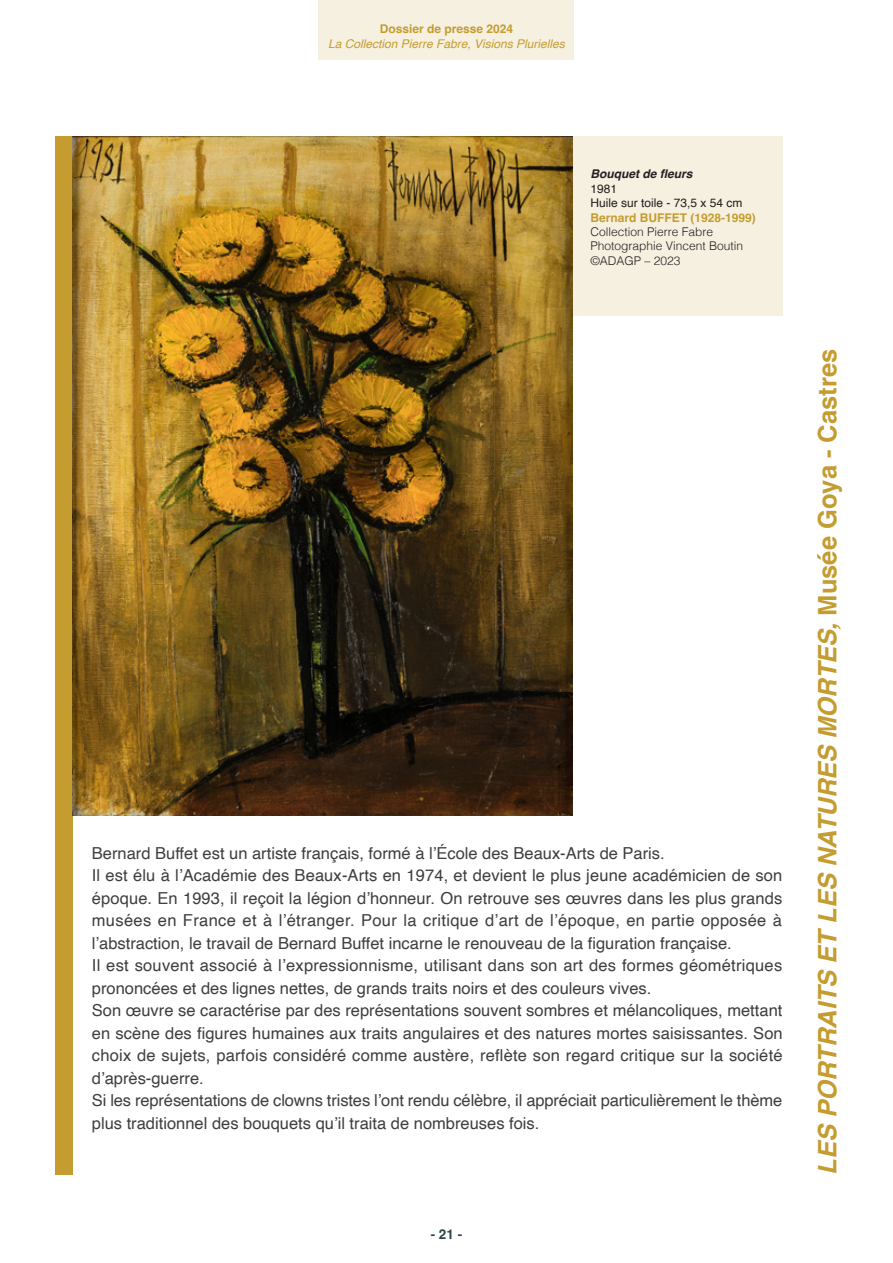
<style>
.page{position:relative;width:893px;height:1263px;background:#fff}
.page>*{position:absolute;margin:0;border:0;box-sizing:border-box;transform-origin:0 0}
.t1{font:italic 700 25.5px "Helvetica";color:#c49c2f}
.t2{font:16.5px/22.5px "Helvetica";color:#3e3e3f}
.t3{font:700 13.5px "Helvetica";color:#2c454c}
.t4{font:300 12px/14.4px "Helvetica";color:#231f20}
.t5{font:700 12px "Helvetica";color:#c49c2f}
.t6{font:italic 12px "Helvetica";color:#c49c2f}
.t7{font:12px/14.4px "Helvetica";color:#231f20}
.t8{font:italic 700 12px "Helvetica";color:#231f20}
.s1{font-style:normal}
</style>
<div class="page">
<div style="left:55px;top:136px;width:727px;height:179px;background:#f6f0e0"></div>
<div style="left:319px;top:0;width:255px;height:60px;background:#f6f0e0"></div>
<div style="left:55px;top:136px;width:17px;height:1039px;background:#c49c2f"></div>
<img style="left:73px;top:136px;width:500px;height:680px">
<p class="t5" style="left:380px;top:22px;width:135px">Dossier de presse 2024</p>
<p class="t6" style="left:328px;top:34px;width:238px">La Collection Pierre Fabre, Visions Plurielles</p>
<p class="t8" style="left:590px;top:167px;width:104px">Bouquet de fleurs</p>
<p class="t7" style="left:590px;top:182px;width:154px">1981<br>Huile sur toile - 73,5 x 54 cm</p>
<p class="t5" style="left:590px;top:210px;width:167px">Bernard BUFFET (1928-1999)</p>
<p class="t4" style="left:590px;top:224px;width:154px">Collection Pierre Fabre<br>Photographie Vincent Boutin ©ADAGP – 2023</p>
<p class="t2" style="left:92px;top:842px;width:692px">Bernard Buffet est un artiste français, formé à l’École des Beaux-Arts de Paris.<br>Il est élu à l’Académie des Beaux-Arts en 1974, et devient le plus jeune académicien de son époque. En 1993, il reçoit la légion d’honneur. On retrouve ses œuvres dans les plus grands musées en France et à l’étranger. Pour la critique d’art de l’époque, en partie opposée à l’abstraction, le travail de Bernard Buffet incarne le renouveau de la figuration française.<br>Il est souvent associé à l’expressionnisme, utilisant dans son art des formes géométriques prononcées et des lignes nettes, de grands traits noirs et des couleurs vives.<br>Son œuvre se caractérise par des représentations souvent sombres et mélancoliques, mettant en scène des figures humaines aux traits angulaires et des natures mortes saisissantes. Son choix de sujets, parfois considéré comme austère, reflète son regard critique sur la société d’après-guerre.<br>Si les représentations de clowns tristes l’ont rendu célèbre, il appréciait particulièrement le thème plus traditionnel des bouquets qu’il traita de nombreuses fois.</p>
<p class="t3" style="left:431px;top:1226px;width:33px">- 21 -</p>
<h1 class="t1" style="left:812px;top:1175px;width:827px;rotate:-90deg">LES PORTRAITS ET LES NATURES MORTES, <span class="s1">Musée Goya - Castres</span></h1>
</div>
